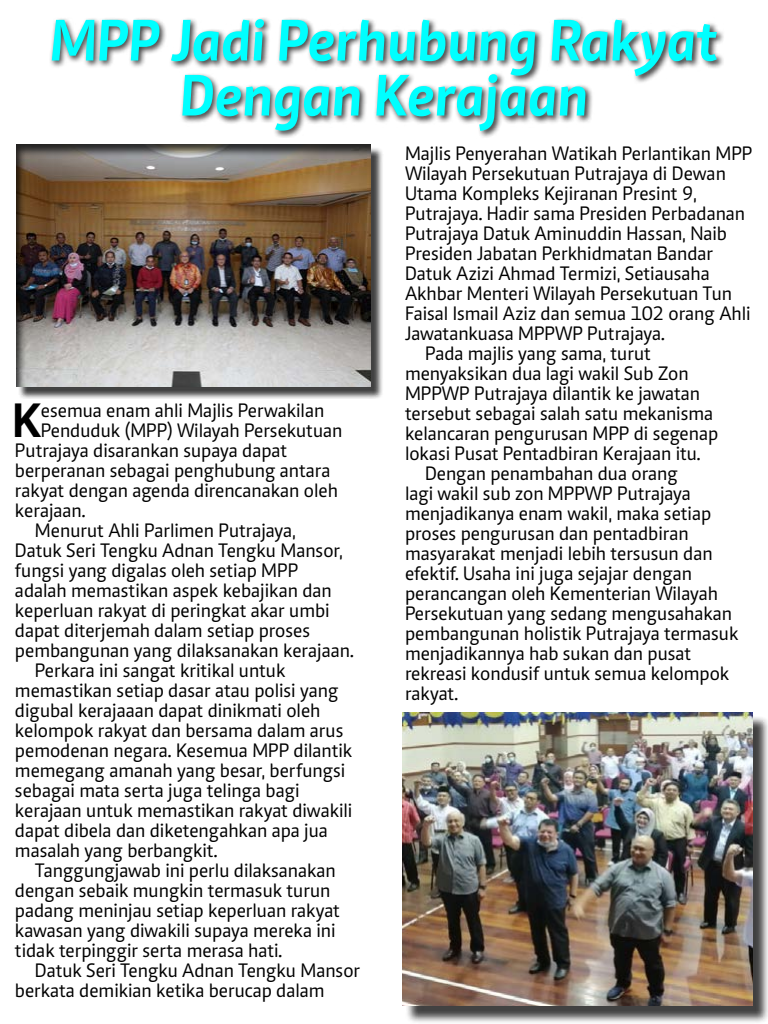
<style>
.page{position:relative;width:768px;height:1024px;background:#fff}
.page>*{position:absolute;margin:0;border:0;box-sizing:border-box;transform-origin:0 0}
.t1{font:italic 700 60px/55px "Caput";color:#0ff;text-align:center}
.t2{font:700 49.5px "Caput";color:#000}
.t3{font:20px "Caput";color:#000}
</style>
<div class="page">
<div style="left:49px;top:17px;width:677px;height:122px;background:#000;opacity:.75"></div>
<div style="left:405px;top:715px;width:363px;height:309px;background:#000;opacity:.75"></div>
<img style="left:402px;top:712px;width:350px;height:294px">
<div style="left:18px;top:146px;width:366px;height:253px;background:#000;opacity:.75"></div>
<div style="left:7px;top:138px;width:373px;height:250px;background:#000;opacity:.75"></div>
<h1 class="t1" style="left:50px;top:12px;width:669px">MPP Jadi Perhubung Rakyat<br>Dengan Kerajaan</h1>
<p class="t3" style="left:405px;top:143px;width:349px">Majlis Penyerahan Watikah Perlantikan MPP</p>
<p class="t3" style="left:405px;top:163px;width:322px">Wilayah Persekutuan Putrajaya di Dewan</p>
<p class="t3" style="left:405px;top:183px;width:293px">Utama Kompleks Kejiranan Presint 9,</p>
<p class="t3" style="left:405px;top:203px;width:342px">Putrajaya. Hadir sama Presiden Perbadanan</p>
<p class="t3" style="left:405px;top:223px;width:324px">Putrajaya Datuk Aminuddin Hassan, Naib</p>
<p class="t3" style="left:405px;top:243px;width:310px">Presiden Jabatan Perkhidmatan Bandar</p>
<p class="t3" style="left:405px;top:263px;width:306px">Datuk Azizi Ahmad Termizi, Setiausaha</p>
<p class="t3" style="left:405px;top:283px;width:329px">Akhbar Menteri Wilayah Persekutuan Tun</p>
<p class="t3" style="left:405px;top:303px;width:347px">Faisal Ismail Aziz dan semua 102 orang Ahli</p>
<p class="t3" style="left:405px;top:323px;width:261px">Jawatankuasa MPPWP Putrajaya.</p>
<p class="t3" style="left:425px;top:343px;width:227px">Pada majlis yang sama, turut</p>
<p class="t3" style="left:405px;top:363px;width:285px">menyaksikan dua lagi wakil Sub Zon</p>
<p class="t3" style="left:405px;top:383px;width:297px">MPPWP Putrajaya dilantik ke jawatan</p>
<p class="t3" style="left:405px;top:403px;width:310px">tersebut sebagai salah satu mekanisma</p>
<p class="t3" style="left:405px;top:423px;width:315px">kelancaran pengurusan MPP di segenap</p>
<p class="t3" style="left:405px;top:443px;width:297px">lokasi Pusat Pentadbiran Kerajaan itu.</p>
<p class="t3" style="left:425px;top:463px;width:254px">Dengan penambahan dua orang</p>
<p class="t3" style="left:405px;top:483px;width:287px">lagi wakil sub zon MPPWP Putrajaya</p>
<p class="t3" style="left:405px;top:503px;width:308px">menjadikanya enam wakil, maka setiap</p>
<p class="t3" style="left:405px;top:523px;width:285px">proses pengurusan dan pentadbiran</p>
<p class="t3" style="left:405px;top:543px;width:309px">masyarakat menjadi lebih tersusun dan</p>
<p class="t3" style="left:405px;top:563px;width:289px">efektif. Usaha ini juga sejajar dengan</p>
<p class="t3" style="left:405px;top:583px;width:315px">perancangan oleh Kementerian Wilayah</p>
<p class="t3" style="left:405px;top:603px;width:329px">Persekutuan yang sedang mengusahakan</p>
<p class="t3" style="left:405px;top:623px;width:335px">pembangunan holistik Putrajaya termasuk</p>
<p class="t3" style="left:405px;top:643px;width:288px">menjadikannya hab sukan dan pusat</p>
<p class="t3" style="left:405px;top:663px;width:326px">rekreasi kondusif untuk semua kelompok</p>
<p class="t3" style="left:405px;top:683px;width:55px">rakyat.</p>
<h2 class="t2" style="left:12px;top:391px;width:30px">K</h2>
<p class="t3" style="left:41px;top:400px;width:285px">esemua enam ahli Majlis Perwakilan</p>
<p class="t3" style="left:41px;top:420px;width:303px">Penduduk (MPP) Wilayah Persekutuan</p>
<p class="t3" style="left:15px;top:440px;width:274px">Putrajaya disarankan supaya dapat</p>
<p class="t3" style="left:15px;top:460px;width:317px">berperanan sebagai penghubung antara</p>
<p class="t3" style="left:15px;top:480px;width:324px">rakyat dengan agenda direncanakan oleh</p>
<p class="t3" style="left:15px;top:500px;width:72px">kerajaan.</p>
<p class="t3" style="left:35px;top:520px;width:263px">Menurut Ahli Parlimen Putrajaya,</p>
<p class="t3" style="left:15px;top:540px;width:329px">Datuk Seri Tengku Adnan Tengku Mansor,</p>
<p class="t3" style="left:15px;top:560px;width:285px">fungsi yang digalas oleh setiap MPP</p>
<p class="t3" style="left:15px;top:580px;width:318px">adalah memastikan aspek kebajikan dan</p>
<p class="t3" style="left:15px;top:600px;width:316px">keperluan rakyat di peringkat akar umbi</p>
<p class="t3" style="left:15px;top:620px;width:297px">dapat diterjemah dalam setiap proses</p>
<p class="t3" style="left:15px;top:640px;width:340px">pembangunan yang dilaksanakan kerajaan.</p>
<p class="t3" style="left:35px;top:660px;width:252px">Perkara ini sangat kritikal untuk</p>
<p class="t3" style="left:15px;top:680px;width:325px">memastikan setiap dasar atau polisi yang</p>
<p class="t3" style="left:15px;top:700px;width:307px">digubal kerajaaan dapat dinikmati oleh</p>
<p class="t3" style="left:15px;top:720px;width:330px">kelompok rakyat dan bersama dalam arus</p>
<p class="t3" style="left:15px;top:740px;width:339px">pemodenan negara. Kesemua MPP dilantik</p>
<p class="t3" style="left:15px;top:760px;width:332px">memegang amanah yang besar, berfungsi</p>
<p class="t3" style="left:15px;top:780px;width:286px">sebagai mata serta juga telinga bagi</p>
<p class="t3" style="left:15px;top:800px;width:339px">kerajaan untuk memastikan rakyat diwakili</p>
<p class="t3" style="left:15px;top:820px;width:314px">dapat dibela dan diketengahkan apa jua</p>
<p class="t3" style="left:15px;top:840px;width:204px">masalah yang berbangkit.</p>
<p class="t3" style="left:35px;top:860px;width:302px">Tanggungjawab ini perlu dilaksanakan</p>
<p class="t3" style="left:15px;top:880px;width:317px">dengan sebaik mungkin termasuk turun</p>
<p class="t3" style="left:15px;top:900px;width:327px">padang meninjau setiap keperluan rakyat</p>
<p class="t3" style="left:15px;top:920px;width:322px">kawasan yang diwakili supaya mereka ini</p>
<p class="t3" style="left:15px;top:940px;width:269px">tidak terpinggir serta merasa hati.</p>
<p class="t3" style="left:35px;top:960px;width:327px">Datuk Seri Tengku Adnan Tengku Mansor</p>
<p class="t3" style="left:15px;top:980px;width:311px">berkata demikian ketika berucap dalam</p>
</div>
